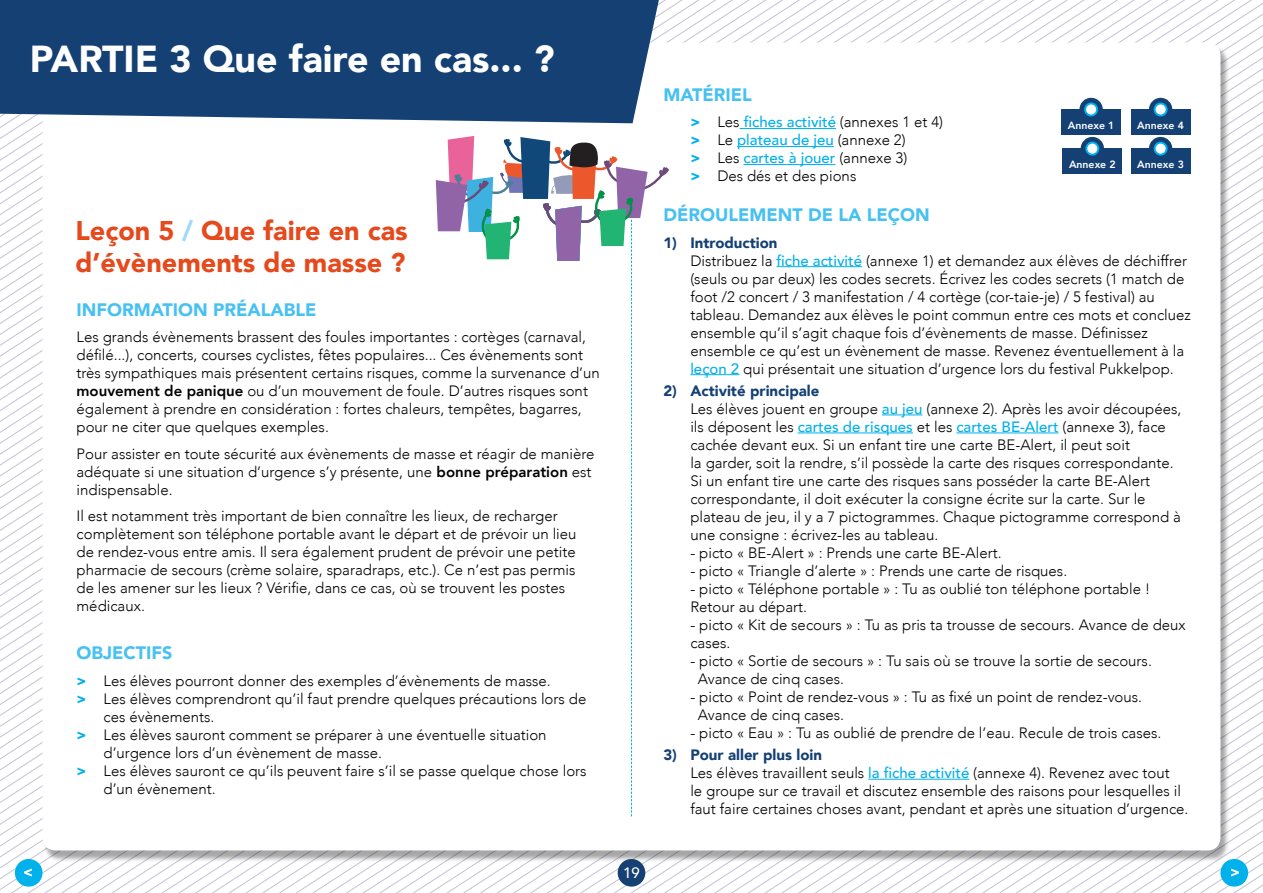
<style>
.page{position:relative;width:1263px;height:893px;background:#fff}
.page>*{position:absolute;margin:0;border:0;box-sizing:border-box;transform-origin:0 0}
.Titel_Deel_wit{font:900 37.5px "Avenir";color:#fff}
.Rode_Titel{font:900 27px "Avenir";color:#e5491c}
.Titel_kapitalen_blau{font:900 18px "Avenir";color:#47c1f1}
.Tab_Nummering_light{font:300 15px/18px "Avenir";color:#000}
.Body_Light{font:300 15px/18px "Avenir";color:#000}
.Les_Body_tab{font:300 15px/18px "Avenir";color:#000}
.Tab_Nummering_cijfer{font:900 15px "Avenir";color:#144073}
.Les_Body_tab-2{font:500 15px "Avenir";color:#00b1eb}
.t1{font:500 15px "Avenir";color:#fff}
.t2{font:800 10.5px "Avenir";color:#fff}
.s1{color:#a1daf8}
.s2{font-weight:800}
.s3{font-weight:900;color:#00b1eb}
.s4{font-weight:500;color:#00b1eb}
.s5{font-weight:900}
.s6{font-weight:300;color:#000}
</style>
<div class="page">
<svg style="left:505px;top:516px;width:758px;height:377px"></svg>
<div style="left:43px;top:45px;width:1187px;height:817px;background:#000;opacity:.35"></div>
<div style="left:43px;top:43px;width:1177px;height:807px;background:#fff;border-radius:13px"></div>
<div style="left:1220px;top:859px;width:28px;height:28px;background:#00b1eb;border-radius:50%"></div>
<svg style="left:1231px;top:868px;width:8px;height:8px"></svg>
<div style="left:15px;top:859px;width:28px;height:28px;background:#00b1eb;border-radius:50%"></div>
<svg style="left:24px;top:868px;width:8px;height:8px"></svg>
<div style="left:618px;top:859px;width:27px;height:28px;background:#144073;border-radius:50%"></div>
<svg style="left:436px;top:136px;width:233px;height:680px"></svg>
<div style="left:0;top:0;width:659px;height:123px;background:#144073"></div>
<div style="left:1061px;top:109px;width:60px;height:26px;background:#144073"></div>
<div style="left:1081px;top:99px;width:20px;height:21px;background:#144073;border-radius:50%"></div>
<div style="left:1079px;top:98px;width:24px;height:23px;border:3px solid #144073;border-radius:50%"></div>
<svg style="left:1085px;top:103px;width:12px;height:13px"></svg>
<div style="left:1084px;top:102px;width:14px;height:15px;border:2px solid #00b1eb;border-radius:50%"></div>
<div style="left:1131px;top:109px;width:59px;height:26px;background:#144073"></div>
<svg style="left:1150px;top:99px;width:21px;height:21px"></svg>
<div style="left:1149px;top:98px;width:23px;height:23px;border:3px solid #144073;border-radius:50%"></div>
<div style="left:1154px;top:103px;width:13px;height:13px;background:#fff;border-radius:50%"></div>
<div style="left:1154px;top:102px;width:13px;height:15px;border:2px solid #00b1eb;border-radius:50%"></div>
<div style="left:1131px;top:148px;width:59px;height:26px;background:#144073"></div>
<svg style="left:1150px;top:139px;width:21px;height:20px"></svg>
<div style="left:1149px;top:137px;width:23px;height:23px;border:3px solid #144073;border-radius:50%"></div>
<div style="left:1154px;top:143px;width:13px;height:12px;background:#fff;border-radius:50%"></div>
<div style="left:1154px;top:142px;width:13px;height:14px;border:2px solid #00b1eb;border-radius:50%"></div>
<div style="left:1062px;top:148px;width:60px;height:26px;background:#144073"></div>
<svg style="left:1082px;top:139px;width:20px;height:20px"></svg>
<div style="left:1081px;top:137px;width:23px;height:23px;border:3px solid #144073;border-radius:50%"></div>
<div style="left:1086px;top:143px;width:12px;height:12px;background:#fff;border-radius:50%"></div>
<div style="left:1085px;top:142px;width:14px;height:14px;border:2px solid #00b1eb;border-radius:50%"></div>
<hr style="left:740px;top:128px;width:96px;height:1px;background:#00b1eb">
<hr style="left:737px;top:146px;width:97px;height:1px;background:#00b1eb">
<hr style="left:743px;top:164px;width:92px;height:1px;background:#00b1eb">
<hr style="left:776px;top:266px;width:86px;height:1px;background:#00b1eb">
<hr style="left:690px;top:374px;width:49px;height:1px;background:#00b1eb">
<hr style="left:882px;top:415px;width:40px;height:1px;background:#00b1eb">
<hr style="left:798px;top:433px;width:115px;height:1px;background:#00b1eb">
<hr style="left:956px;top:433px;width:102px;height:1px;background:#00b1eb">
<hr style="left:868px;top:779px;width:101px;height:1px;background:#00b1eb">
<h1 class="Titel_Deel_wit" style="left:30px;top:26px;width:526px">PARTIE 3 Que faire en cas... ?</h1>
<h1 class="Rode_Titel" style="left:75px;top:207px;width:334px">Leçon 5 <span class="s1">/</span> Que faire en cas</h1>
<h1 class="Rode_Titel" style="left:75px;top:239px;width:331px">d’évènements de masse ?</h1>
<h3 class="Titel_kapitalen_blau" style="left:77px;top:294px;width:241px">INFORMATION PRÉALABLE</h3>
<p class="Body_Light" style="left:77px;top:328px;width:525px">Les grands évènements brassent des foules importantes : cortèges (carnaval, défilé...), concerts, courses cyclistes, fêtes populaires... Ces évènements sont très sympathiques mais présentent certains risques, comme la survenance d’un <span class="s2">mouvement de panique</span> ou d’un mouvement de foule. D’autres risques sont également à prendre en considération : fortes chaleurs, tempêtes, bagarres, pour ne citer que quelques exemples.</p>
<p class="Body_Light" style="left:77px;top:445px;width:520px">Pour assister en toute sécurité aux évènements de masse et réagir de manière adéquate si une situation d’urgence s’y présente, une <span class="s2">bonne préparation</span> est indispensable.</p>
<p class="Body_Light" style="left:77px;top:507px;width:501px">Il est notamment très important de bien connaître les lieux, de recharger complètement son téléphone portable avant le départ et de prévoir un lieu de rendez-vous entre amis. Il sera également prudent de prévoir une petite pharmacie de secours (crème solaire, sparadraps, etc.). Ce n’est pas permis de les amener sur les lieux ? Vérifie, dans ce cas, où se trouvent les postes médicaux.</p>
<h3 class="Titel_kapitalen_blau" style="left:77px;top:638px;width:97px">OBJECTIFS</h3>
<p class="Les_Body_tab" style="left:77px;top:672px;width:476px"><span class="s3">&gt;</span> Les élèves pourront donner des exemples d’évènements de masse.</p>
<p class="Les_Body_tab" style="left:104px;top:690px;width:484px;text-indent:-27px"><span class="s3">&gt;</span> Les élèves comprendront qu’il faut prendre quelques précautions lors de ces évènements.</p>
<p class="Les_Body_tab" style="left:104px;top:726px;width:445px;text-indent:-27px"><span class="s3">&gt;</span> Les élèves sauront comment se préparer à une éventuelle situation d’urgence lors d’un évènement de masse.</p>
<p class="Les_Body_tab" style="left:104px;top:762px;width:485px;text-indent:-27px"><span class="s3">&gt;</span> Les élèves sauront ce qu’ils peuvent faire s’il se passe quelque chose lors d’un évènement.</p>
<p class="t1" style="left:623px;top:860px;width:18px">19</p>
<h3 class="Titel_kapitalen_blau" style="left:663px;top:79px;width:90px">MATÉRIEL</h3>
<p class="Les_Body_tab" style="left:690px;top:113px;width:254px"><span class="s3">&gt;</span> Les <span class="s4">fiches activité</span> (annexes 1 et 4)</p>
<p class="Les_Body_tab-2" style="left:690px;top:127px;width:217px"><span class="s5">&gt;</span> <span class="s6">Le</span> plateau de jeu <span class="s6">(annexe 2)</span></p>
<p class="Les_Body_tab" style="left:690px;top:149px;width:218px"><span class="s3">&gt;</span> Les <span class="s4">cartes à jouer</span> (annexe 3)</p>
<p class="Les_Body_tab" style="left:690px;top:167px;width:167px"><span class="s3">&gt;</span> Des dés et des pions</p>
<h3 class="Titel_kapitalen_blau" style="left:663px;top:199px;width:268px">DÉROULEMENT DE LA LEÇON</h3>
<p class="Tab_Nummering_cijfer" style="left:663px;top:229px;width:116px">1) Introduction</p>
<p class="Tab_Nummering_light" style="left:690px;top:251px;width:498px">Distribuez la <span class="s4">fiche activité</span> (annexe 1) et demandez aux élèves de déchiffrer (seuls ou par deux) les codes secrets. Écrivez les codes secrets (1 match de foot /2 concert / 3 manifestation / 4 cortège (cor-taie-je) / 5 festival) au</p>
<p class="Tab_Nummering_light" style="left:690px;top:305px;width:502px">tableau. Demandez aux élèves le point commun entre ces mots et concluez ensemble qu’il s’agit chaque fois d’évènements de masse. Définissez ensemble ce qu’est un évènement de masse. Revenez éventuellement à la <span class="s4">leçon 2</span> qui présentait une situation d’urgence lors du festival Pukkelpop.</p>
<p class="Tab_Nummering_cijfer" style="left:663px;top:378px;width:157px">2) Activité principale</p>
<p class="Tab_Nummering_light" style="left:690px;top:400px;width:492px">Les élèves jouent en groupe <span class="s4">au jeu</span> (annexe 2). Après les avoir découpées, ils déposent les <span class="s4">cartes de risques</span> et les <span class="s4">cartes BE-Alert</span> (annexe 3), face cachée devant eux. Si un enfant tire une carte BE-Alert, il peut soit<br>la garder, soit la rendre, s’il possède la carte des risques correspondante.<br>Si un enfant tire une carte des risques sans posséder la carte BE-Alert correspondante, il doit exécuter la consigne écrite sur la carte. Sur le plateau de jeu, il y a 7 pictogrammes. Chaque pictogramme correspond à une consigne : écrivez-les au tableau.</p>
<p class="Tab_Nummering_light" style="left:690px;top:544px;width:313px">- picto « BE-Alert » : Prends une carte BE-Alert.</p>
<p class="Tab_Nummering_light" style="left:690px;top:562px;width:378px">- picto « Triangle d’alerte » : Prends une carte de risques.</p>
<p class="Tab_Nummering_light" style="left:690px;top:580px;width:462px">- picto « Téléphone portable » : Tu as oublié ton téléphone portable !<br>Retour au départ.</p>
<p class="Tab_Nummering_light" style="left:690px;top:616px;width:497px">- picto « Kit de secours » : Tu as pris ta trousse de secours. Avance de deux cases.</p>
<p class="Tab_Nummering_light" style="left:698px;top:652px;width:455px;text-indent:-8px">- picto « Sortie de secours » : Tu sais où se trouve la sortie de secours.<br>Avance de cinq cases.</p>
<p class="Tab_Nummering_light" style="left:698px;top:688px;width:446px;text-indent:-8px">- picto « Point de rendez-vous » : Tu as fixé un point de rendez-vous.<br>Avance de cinq cases.</p>
<p class="Tab_Nummering_light" style="left:690px;top:724px;width:472px">- picto « Eau » : Tu as oublié de prendre de l’eau. Recule de trois cases.</p>
<p class="Tab_Nummering_cijfer" style="left:663px;top:742px;width:160px">3) Pour aller plus loin</p>
<p class="Tab_Nummering_light" style="left:690px;top:764px;width:500px">Les élèves travaillent seuls <span class="s4">la fiche activité</span> (annexe 4). Revenez avec tout<br>le groupe sur ce travail et discutez ensemble des raisons pour lesquelles il faut faire certaines choses avant, pendant et après une situation d’urgence.</p>
<p class="t2" style="left:1068px;top:117px;width:48px">Annexe 1</p>
<p class="t2" style="left:1069px;top:156px;width:48px">Annexe 2</p>
<p class="t2" style="left:1137px;top:156px;width:48px">Annexe 3</p>
<p class="t2" style="left:1137px;top:117px;width:48px">Annexe 4</p>
</div>
